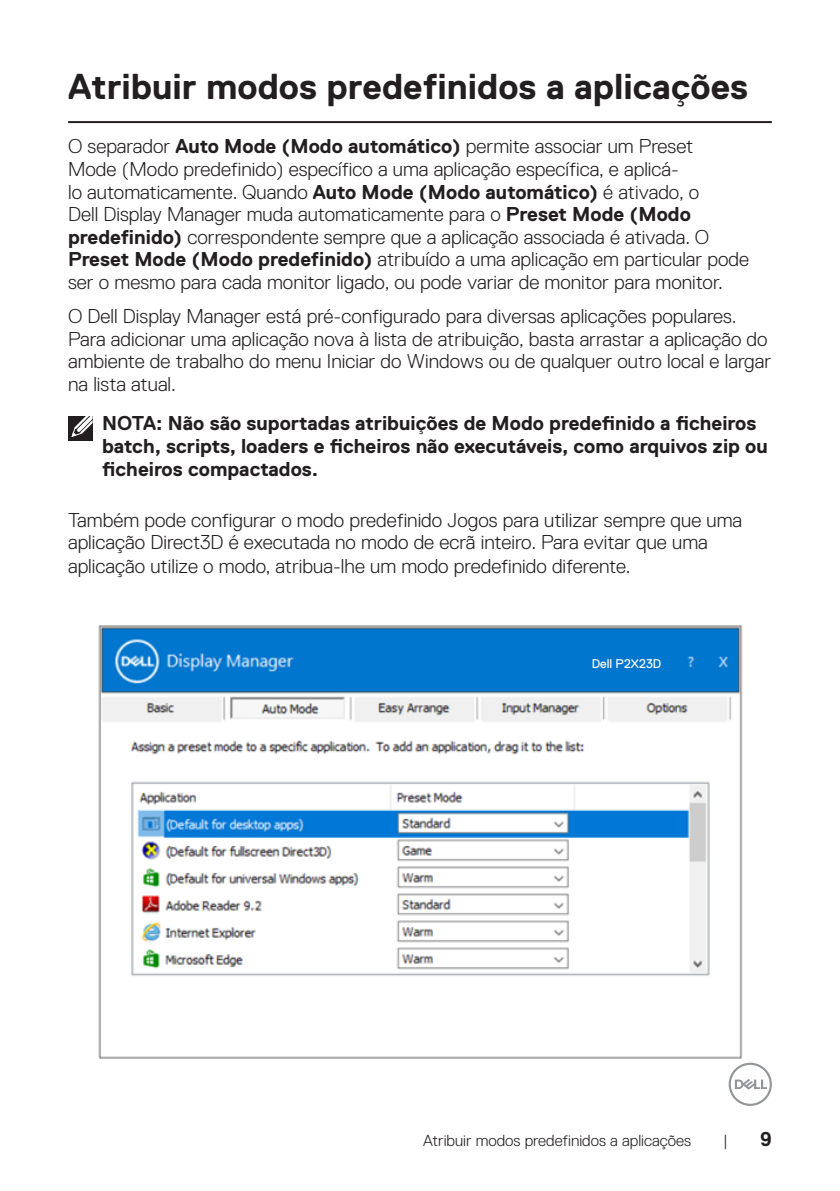
<style>
.page{position:relative;width:840px;height:1191px;background:#fff}
.page>*{position:absolute;margin:0;border:0;box-sizing:border-box;transform-origin:0 0}
.Head_1{font:700 36px "Dell Replica";color:#231f20}
.Paragraph{font:300 20px/22.6px "Dell Replica";color:#231f20}
.Note{font:700 20px/22.6px "Dell Replica";color:#231f20}
.t1{font:300 16px "Dell Replica";color:#231f20}
.t2{font:12.6px "Dell Replica";color:#fff}
.s1{font-weight:700}
</style>
<div class="page">
<svg style="left:728px;top:1062px;width:43px;height:44px"></svg>
<hr style="left:68px;top:121px;width:703px;height:2px;background:#231f20">
<img style="left:98px;top:625px;width:645px;height:434px">
<div style="left:582px;top:654px;width:95px;height:20px;background:#0076ce"></div>
<div style="left:68px;top:416px;width:24px;height:24px;background:#231f20"></div>
<svg style="left:71px;top:416px;width:22px;height:22px"></svg>
<p class="Head_1" style="left:68px;top:66px;width:681px">Atribuir modos predefinidos a aplicações</p>
<p class="Paragraph" style="left:68px;top:135px;width:682px">O separador <span class="s1">Auto Mode (Modo automático)</span> permite associar um Preset<br>Mode (Modo predefinido) específico a uma aplicação específica, e aplicá-<br>lo automaticamente. Quando <span class="s1">Auto Mode (Modo automático)</span> é ativado, o<br>Dell Display Manager muda automaticamente para o <span class="s1">Preset Mode (Modo predefinido)</span> correspondente sempre que a aplicação associada é ativada. O <span class="s1">Preset Mode (Modo predefinido)</span> atribuído a uma aplicação em particular pode ser o mesmo para cada monitor ligado, ou pode variar de monitor para monitor.</p>
<p class="Paragraph" style="left:68px;top:305px;width:704px">O Dell Display Manager está pré-configurado para diversas aplicações populares.<br>Para adicionar uma aplicação nova à lista de atribuição, basta arrastar a aplicação do ambiente de trabalho do menu Iniciar do Windows ou de qualquer outro local e largar na lista atual.</p>
<p class="Note" style="left:102px;top:412px;width:666px">NOTA: Não são suportadas atribuições de Modo predefinido a ficheiros batch, scripts, loaders e ficheiros não executáveis, como arquivos zip ou ficheiros compactados.</p>
<p class="Paragraph" style="left:68px;top:508px;width:675px;line-height:23.4px">Também pode configurar o modo predefinido Jogos para utilizar sempre que uma aplicação Direct3D é executada no modo de ecrã inteiro. Para evitar que uma aplicação utilize o modo, atribua-lhe um modo predefinido diferente.</p>
<p class="t2" style="left:591px;top:656px;width:71px">Dell P2X23D</p>
<p class="t1" style="left:423px;top:1131px;width:269px">Atribuir modos predefinidos a aplicações</p>
<p class="t1" style="left:722px;top:1131px;width:6px">|</p>
<p class="Note" style="left:759px;top:1127px;width:13px">9</p>
</div>
